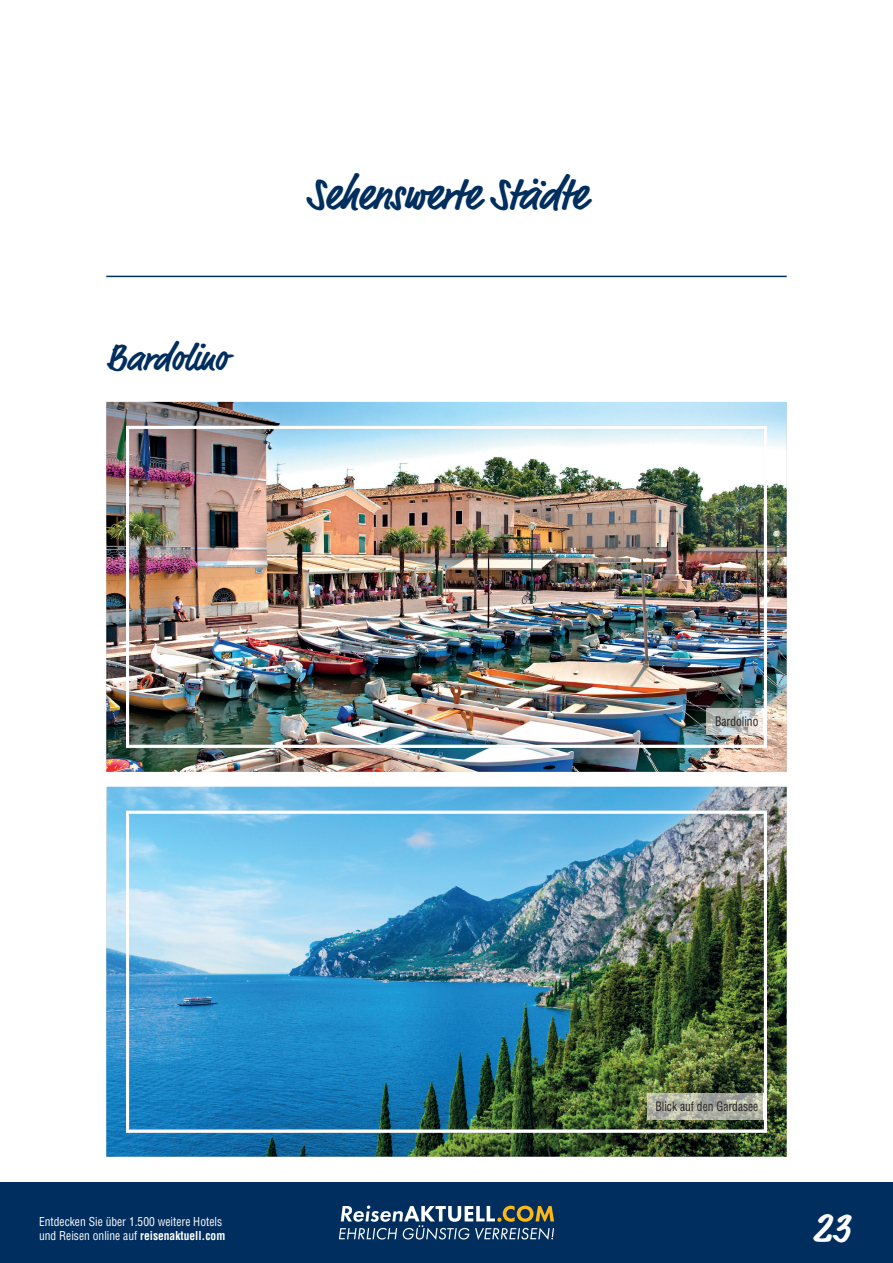
<style>
.page{position:relative;width:893px;height:1263px;background:#fff}
.page>*{position:absolute;margin:0;border:0;box-sizing:border-box;transform-origin:0 0}
.t1{font:700 45px "Market Pro";letter-spacing:-.005em;color:#002e5e;scale:.95 1}
.t2{font:700 42px "Market Pro";color:#fff}
.t3{font:700 37.5px "Market Pro";letter-spacing:-.005em;color:#002e5e;scale:.95 1}
.t4{font:condensed 12.75px "Helvetica LT Std";color:#231f20;scale:.9 1}
.t5{font:condensed 12px/14.4px "Helvetica LT Std";color:#fff;scale:.96 1}
.s1{font-weight:700}
</style>
<div class="page">
<hr style="left:106px;top:276px;width:681px;height:1px;background:#002e5e">
<div style="left:0;top:1182px;width:893px;height:81px;background:#002e5e"></div>
<svg style="left:339px;top:1205px;width:215px;height:35px"></svg>
<img style="left:106px;top:787px;width:681px;height:370px">
<img style="left:106px;top:402px;width:681px;height:370px">
<img style="left:126px;top:811px;width:641px;height:322px">
<img style="left:126px;top:426px;width:641px;height:322px">
<img style="left:647px;top:1093px;width:117px;height:26px">
<hr style="left:764px;top:1093px;width:3px;height:26px;background:#fff">
<img style="left:707px;top:708px;width:57px;height:26px">
<hr style="left:764px;top:708px;width:3px;height:26px;background:#fff">
<h3 class="t3" style="left:106px;top:332px;width:129px">Bardolino</h3>
<h1 class="t1" style="left:306px;top:163px;width:297px">Sehenswerte Städte</h1>
<p class="t4" style="left:715px;top:713px;width:50px">Bardolino</p>
<p class="t4" style="left:655px;top:1098px;width:116px">Blick auf den Gardasee</p>
<p class="t5" style="left:39px;top:1214px;width:195px">Entdecken Sie über 1.500 weitere Hotels und Reisen online auf <span class="s1">reisenaktuell.com</span></p>
<h2 class="t2" style="left:813px;top:1198px;width:39px">23</h2>
</div>
